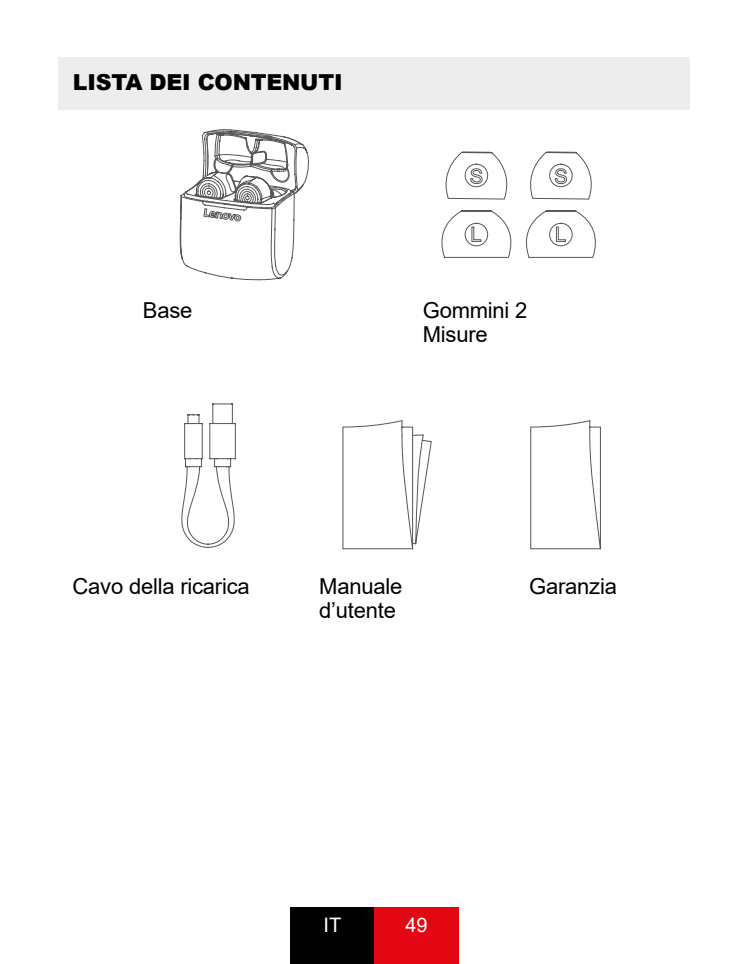
<style>
.page{position:relative;width:749px;height:964px;background:#fff}
.page>*{position:absolute;margin:0;border:0;box-sizing:border-box;transform-origin:0 0}
.t1{font:22px/24px "Arial";letter-spacing:-.01em;color:#000}
.t2{font:900 22px "Arial";letter-spacing:-.01em;color:#000}
.t3{font:20px "Arial";color:#fff}
</style>
<div class="page">
<div style="left:290px;top:907px;width:84px;height:57px;background:#000"></div>
<div style="left:374px;top:907px;width:84px;height:57px;background:#e30613"></div>
<div style="left:59px;top:57px;width:631px;height:52px;background:#ededed"></div>
<svg style="left:181px;top:151px;width:415px;height:398px"></svg>
<svg style="left:179px;top:129px;width:130px;height:151px"></svg>
<svg style="left:530px;top:420px;width:71px;height:129px"></svg>
<p class="t2" style="left:73px;top:66px;width:271px">LISTA DEI CONTENUTI</p>
<p class="t1" style="left:143px;top:298px;width:51px">Base</p>
<p class="t1" style="left:422px;top:298px;width:106px">Gommini 2<br>Misure</p>
<p class="t1" style="left:73px;top:574px;width:178px">Cavo della ricarica</p>
<p class="t1" style="left:319px;top:574px;width:85px">Manuale d’utente</p>
<p class="t1" style="left:529px;top:574px;width:89px">Garanzia</p>
<p class="t3" style="left:323px;top:911px;width:19px">IT</p>
<p class="t3" style="left:405px;top:911px;width:24px">49</p>
</div>
